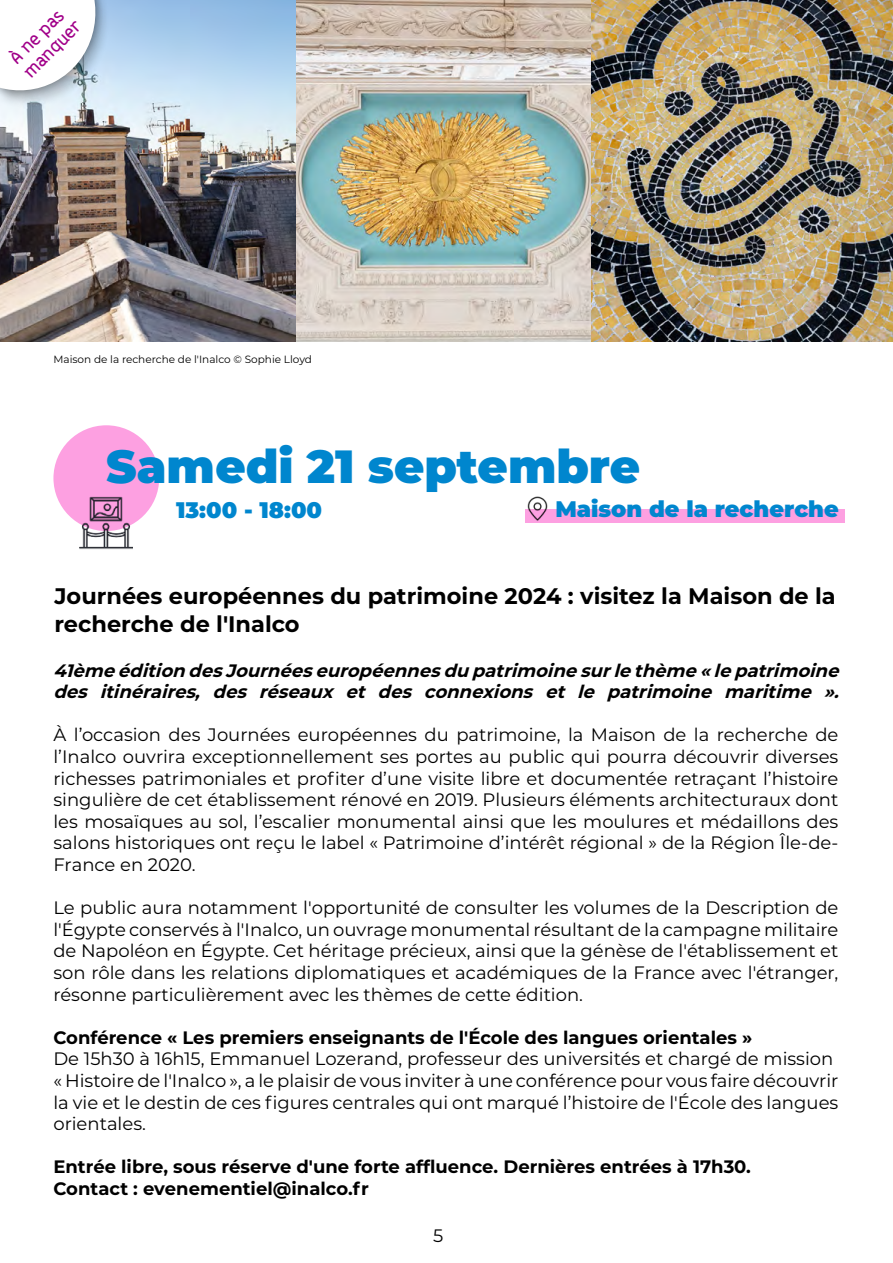
<style>
.page{position:relative;width:893px;height:1263px;background:#fff}
.page>*{position:absolute;margin:0;border:0;box-sizing:border-box;transform-origin:0 0}
.t1{font:900 46.5px "Montserrat";color:#0086ce}
.t2{font:700 22.5px/27px "Montserrat";color:#000}
.t3{font:900 22.5px "Montserrat";color:#0086ce}
.t4{font:18px/21.6px "Montserrat";color:#000;text-align:justify}
.t5{font:700 18px/21.6px "Montserrat";color:#000}
.t6{font:italic 700 18px/21.6px "Montserrat";color:#000}
.t7{font:700 16.5px/19.8px "ABB Line";color:#a10089}
.t8{font:10.5px "Montserrat";color:#000}
</style>
<div class="page">
<div style="left:525px;top:509px;width:319px;height:14px;background:#fda0e1"></div>
<div style="left:53px;top:425px;width:106px;height:106px;background:#fda0e1;border-radius:50%"></div>
<img style="left:527px;top:496px;width:21px;height:25px">
<img style="left:79px;top:496px;width:54px;height:53px">
<img style="left:0;top:0;width:893px;height:341px">
<svg style="left:0;top:0;width:137px;height:119px"></svg>
<p class="t7" style="left:6px;top:54px;width:74px;rotate:-45deg">À ne pas manquer</p>
<p class="t8" style="left:53px;top:352px;width:260px">Maison de la recherche de l'Inalco © Sophie Lloyd</p>
<h1 class="t1" style="left:106px;top:432px;width:535px">Samedi 21 septembre</h1>
<p class="t3" style="left:555px;top:492px;width:285px">Maison de la recherche</p>
<p class="t3" style="left:176px;top:493px;width:148px">13:00 - 18:00</p>
<p class="t2" style="left:54px;top:582px;width:783px">Journées européennes du patrimoine 2024 : visitez la Maison de la recherche de l'Inalco</p>
<p class="t6" style="left:53px;top:658px;width:793px">41èmeédition desJournéeseuropéennesdu patrimoinesurlethème«lepatrimoine des itinéraires, des réseaux et des connexions et le patrimoine maritime ».</p>
<p class="t4" style="left:53px;top:723px;width:786px">À l’occasion des Journées européennes du patrimoine, la Maison de la recherche de l’Inalco ouvrira exceptionnellement ses portes au public qui pourra découvrir diverses richesses patrimoniales et profiter d’une visite libre et documentée retraçant l’histoire singulière de cet établissement rénové en 2019. Plusieurs éléments architecturaux dont les mosaïques au sol, l’escalier monumental ainsi que les moulures et médaillons des salons historiques ont reçu le label « Patrimoine d’intérêt régional » de la Région Île-de-France en 2020.</p>
<p class="t4" style="left:53px;top:896px;width:786px">Le public aura notamment l'opportunité de consulter les volumes de la Description de l'Égypte conservés à l'Inalco, un ouvrage monumental résultant de la campagne militaire de Napoléon en Égypte. Cet héritage précieux, ainsi que la génèse de l'établissement et son rôle dans les relations diplomatiques et académiques de la France avec l'étranger, résonne particulièrement avec les thèmes de cette édition.</p>
<p class="t5" style="left:53px;top:1026px;width:700px">Conférence « Les premiers enseignants de l'École des langues orientales »</p>
<p class="t4" style="left:53px;top:1047px;width:786px;text-align:left">De 15h30 à 16h15, Emmanuel Lozerand, professeur des universités et chargé de mission « Histoire de l'Inalco », a le plaisir de vous inviter à une conférence pour vous faire découvrir la vie et le destin de ces figures centrales qui ont marqué l’histoire de l'École des langues orientales.</p>
<p class="t5" style="left:53px;top:1155px;width:699px">Entrée libre, sous réserve d'une forte affluence. Dernières entrées à 17h30.<br>Contact : evenementiel@inalco.fr</p>
<p class="t4" style="left:433px;top:1224px;width:12px">5</p>
</div>
